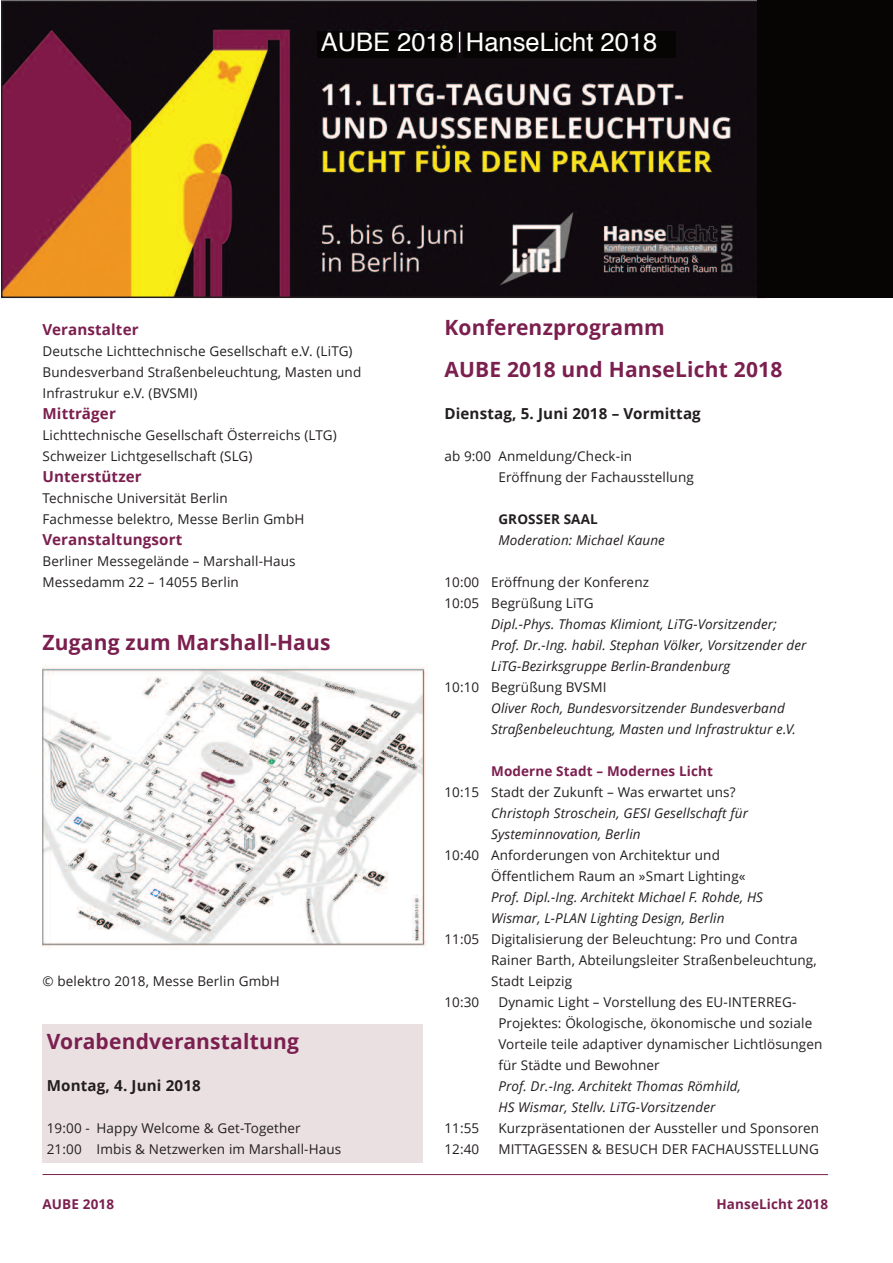
<style>
.page{position:relative;width:893px;height:1263px;background:#fff}
.page>*{position:absolute;margin:0;border:0;box-sizing:border-box;transform-origin:0 0}
.t1{font:25.5px "Helvetica";color:#fff}
.t2{font:700 21px/42px "Open Sans";letter-spacing:.01em;color:#7b1f4f}
.t3{font:700 15.15px "Open Sans";letter-spacing:.01em;color:#7b1f4f}
.t4{font:700 15.15px "Open Sans";letter-spacing:.01em;color:#231f20}
.t5{font:13.5px/21px "Open Sans";letter-spacing:.01em;color:#231f20}
.t6{font:italic 13.5px/21px "Open Sans";letter-spacing:.01em;color:#231f20}
.t7{font:700 13.5px "Open Sans";letter-spacing:.01em;color:#7b1f4f}
.t8{font:700 13.5px "Open Sans";letter-spacing:.01em;color:#231f20}
</style>
<div class="page">
<div style="left:43px;top:1024px;width:380px;height:138px;background:#eae0e2"></div>
<hr style="left:43px;top:1174px;width:785px;height:1px;background:#7b1f4f">
<img style="left:4px;top:3px;width:753px;height:292px">
<div style="left:1px;top:0;width:765px;height:298px;border:2px solid #231f20"></div>
<div style="left:757px;top:0;width:136px;height:298px;background:#070504"></div>
<img style="left:43px;top:665px;width:384px;height:286px">
<div style="left:463px;top:32px;width:212px;height:26px;background:#070504"></div>
<div style="left:318px;top:32px;width:139px;height:26px;background:#070504"></div>
<svg style="left:459px;top:32px;width:1px;height:21px"></svg>
<h1 class="t1" style="left:321px;top:31px;width:338px">AUBE 2018 HanseLicht 2018</h1>
<p class="t3" style="left:43px;top:318px;width:98px">Veranstalter</p>
<p class="t5" style="left:43px;top:340px;width:320px">Deutsche Lichttechnische Gesellschaft e.V. (LiTG)<br>Bundesverband Straßenbeleuchtung, Masten und<br>Infrastrukur e.V. (BVSMI)</p>
<p class="t3" style="left:43px;top:402px;width:75px">Mitträger</p>
<p class="t5" style="left:43px;top:424px;width:296px">Lichttechnische Gesellschaft Österreichs (LTG)<br>Schweizer Lichtgesellschaft (SLG)</p>
<p class="t3" style="left:43px;top:465px;width:101px">Unterstützer</p>
<p class="t5" style="left:43px;top:487px;width:263px">Technische Universität Berlin<br>Fachmesse belektro, Messe Berlin GmbH</p>
<p class="t3" style="left:43px;top:528px;width:141px">Veranstaltungsort</p>
<p class="t5" style="left:43px;top:550px;width:255px">Berliner Messegelände – Marshall-Haus<br>Messedamm 22 – 14055 Berlin</p>
<h2 class="t2" style="left:43px;top:620px;width:290px">Zugang zum Marshall-Haus</h2>
<p class="t5" style="left:43px;top:970px;width:239px">© belektro 2018, Messe Berlin GmbH</p>
<h2 class="t2" style="left:47px;top:1019px;width:254px">Vorabendveranstaltung</h2>
<p class="t4" style="left:47px;top:1074px;width:156px">Montag, 4. Juni 2018</p>
<p class="t5" style="left:47px;top:1117px;width:296px">19:00 - Happy Welcome &amp; Get-Together<br>21:00 Imbis &amp; Netzwerken im Marshall-Haus</p>
<h2 class="t2" style="left:444px;top:305px;width:340px">Konferenzprogramm<br>AUBE 2018 und HanseLicht 2018</h2>
<p class="t4" style="left:444px;top:402px;width:258px">Dienstag, 5. Juni 2018 – Vormittag</p>
<p class="t5" style="left:498px;top:445px;width:197px;text-indent:-54px">ab 9:00 Anmeldung/Check-in<br>Eröffnung der Fachausstellung</p>
<p class="t8" style="left:498px;top:509px;width:101px">GROSSER SAAL</p>
<p class="t6" style="left:498px;top:529px;width:168px">Moderation: Michael Kaune</p>
<p class="t5" style="left:444px;top:571px;width:206px">10:00 Eröffnung der Konferenz<br>10:05 Begrüßung LiTG</p>
<p class="t6" style="left:491px;top:613px;width:317px">Dipl.-Phys. Thomas Klimiont, LiTG-Vorsitzender;<br>Prof. Dr.-Ing. habil. Stephan Völker, Vorsitzender der<br>LiTG-Bezirksgruppe Berlin-Brandenburg</p>
<p class="t5" style="left:444px;top:676px;width:164px">10:10 Begrüßung BVSMI</p>
<p class="t6" style="left:491px;top:697px;width:306px">Oliver Roch, Bundesvorsitzender Bundesverband<br>Straßenbeleuchtung, Masten und Infrastruktur e.V.</p>
<p class="t7" style="left:491px;top:761px;width:223px">Moderne Stadt – Modernes Licht</p>
<p class="t5" style="left:444px;top:781px;width:293px">10:15 Stadt der Zukunft – Was erwartet uns?</p>
<p class="t6" style="left:491px;top:802px;width:258px">Christoph Stroschein, GESI Gesellschaft für<br>Systeminnovation, Berlin</p>
<p class="t5" style="left:491px;top:844px;width:256px;text-indent:-47px">10:40 Anforderungen von Architektur und<br>Öffentlichem Raum an »Smart Lighting«</p>
<p class="t6" style="left:491px;top:886px;width:273px">Prof. Dipl.-Ing. Architekt Michael F. Rohde, HS<br>Wismar, L-PLAN Lighting Design, Berlin</p>
<p class="t5" style="left:444px;top:928px;width:355px">11:05 Digitalisierung der Beleuchtung: Pro und Contra</p>
<p class="t5" style="left:491px;top:949px;width:327px">Rainer Barth, Abteilungsleiter Straßenbeleuchtung,</p>
<p class="t5" style="left:491px;top:970px;width:83px">Stadt Leipzig</p>
<p class="t5" style="left:444px;top:991px;width:37px">10:30</p>
<p class="t5" style="left:498px;top:991px;width:325px">Dynamic Light – Vorstellung des EU-INTERREG-Projektes: Ökologische, ökonomische und soziale Vorteile teile adaptiver dynamischer Lichtlösungen für Städte und Bewohner</p>
<p class="t6" style="left:498px;top:1075px;width:244px">Prof. Dr.-Ing. Architekt Thomas Römhild,<br>HS Wismar, Stellv. LiTG-Vorsitzender</p>
<p class="t5" style="left:444px;top:1117px;width:37px">11:55</p>
<p class="t5" style="left:498px;top:1117px;width:322px">Kurzpräsentationen der Aussteller und Sponsoren</p>
<p class="t5" style="left:444px;top:1138px;width:37px">12:40</p>
<p class="t5" style="left:498px;top:1138px;width:322px">MITTAGESSEN &amp; BESUCH DER FACHAUSSTELLUNG</p>
<p class="t7" style="left:43px;top:1194px;width:73px">AUBE 2018</p>
<p class="t7" style="left:716px;top:1194px;width:113px">HanseLicht 2018</p>
</div>
